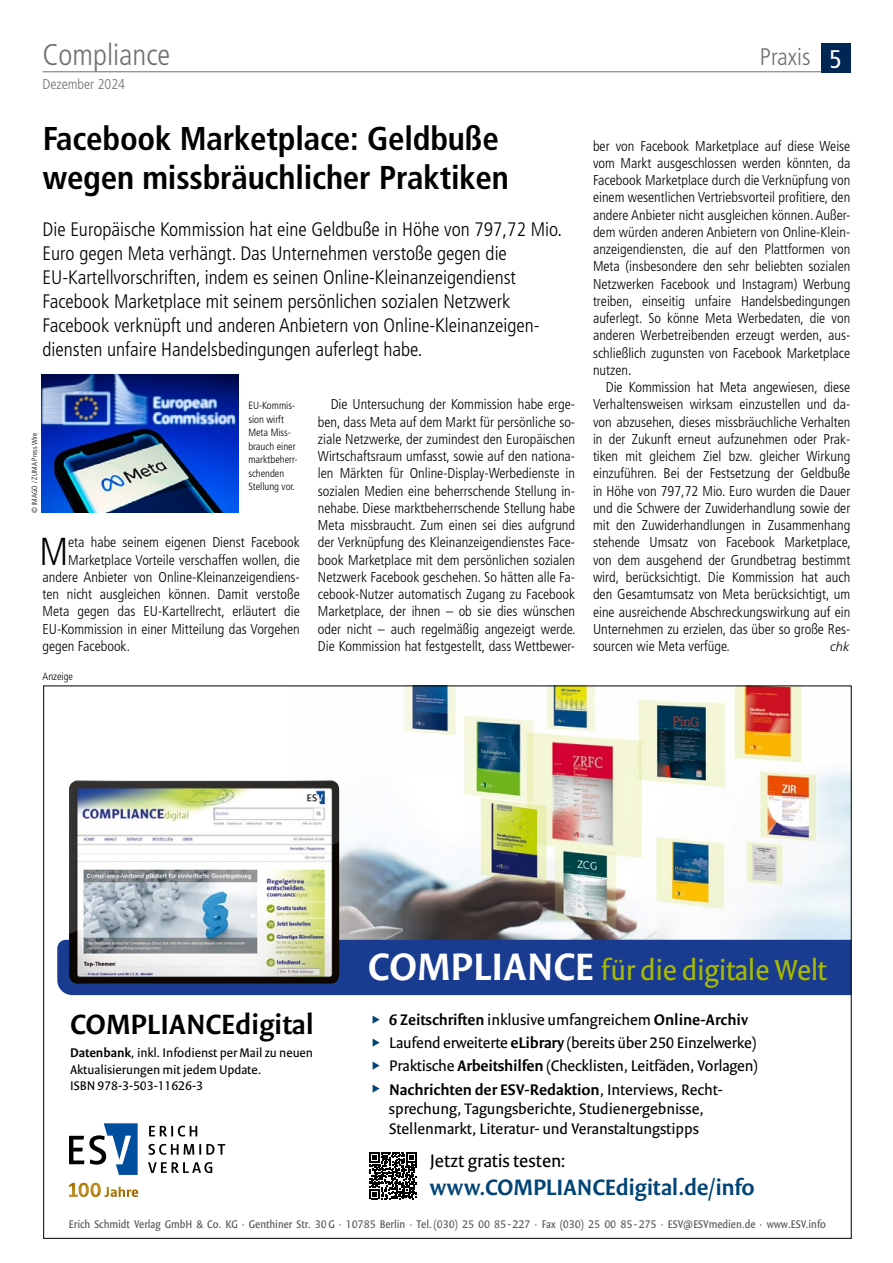
<style>
.page{position:relative;width:893px;height:1263px;background:#fff}
.page>*{position:absolute;margin:0;border:0;box-sizing:border-box;transform-origin:0 0}
.t1{font:300 condensed 39px "Frutiger LT Pro";color:#000}
.t2{font:700 condensed 33px/39px "Frutiger LT Pro";letter-spacing:-.005em;color:#000}
.t3{font:31.05px "Versa Sans Pro";letter-spacing:-.005em;color:#a7b900}
.t4{font:600 30px "Versa Sans Pro";color:#000}
.t5{font:300 condensed 30px "Frutiger LT Pro";color:#6f7070}
.t6{font:600 24px "Versa Sans Pro";letter-spacing:-.005em;color:#047}
.t7{font:300 condensed 24px "Frutiger LT Pro";color:#6f7070}
.t8{font:300 condensed 19.5px/24px "Frutiger LT Pro";color:#000}
.t9{font:19.5px "Versa Sans Pro";letter-spacing:.005em;color:#000}
.t10{font:16.5px/23.2px "Versa Sans Pro";letter-spacing:-.01em;color:#000}
.t11{font:300 condensed 14.25px/17.2px "Frutiger LT Pro";color:#000;text-align:justify}
.t12{font:300 condensed 14.25px "Frutiger LT Pro";color:#6f7070}
.t13{font:13.5px/16.2px "Versa Sans Pro";color:#000}
.t14{font:italic 300 12.75px "Frutiger LT Pro";color:#000}
.t15{font:12px "Versa Sans Con Pro";color:#555756}
.t16{font:300 condensed 10.5px/13.5px "Frutiger LT Pro";color:#000}
.t17{font:300 condensed 7.5px "Frutiger LT Pro";color:#000}
.s1{font-weight:400;font-size:25.5px;color:#fff}
.s2{font-weight:600}
.s3{font-weight:600;font-size:41.1px;color:#fff}
</style>
<div class="page">
<div style="left:821px;top:43px;width:29px;height:30px;background:#002654"></div>
<hr style="left:43px;top:71px;width:778px;height:1px;background:#6f7070">
<img style="left:42px;top:375px;width:196px;height:138px">
<img style="left:339px;top:688px;width:510px;height:252px">
<div style="left:57px;top:940px;width:792px;height:55px;background:#193b90"></div>
<img style="left:69px;top:780px;width:270px;height:204px">
<svg style="left:370px;top:1152px;width:47px;height:47px"></svg>
<svg style="left:69px;top:1183px;width:69px;height:14px"></svg>
<svg style="left:148px;top:1162px;width:64px;height:11px"></svg>
<svg style="left:149px;top:1144px;width:76px;height:11px"></svg>
<svg style="left:149px;top:1126px;width:48px;height:10px"></svg>
<svg style="left:69px;top:1123px;width:69px;height:52px"></svg>
<h3 class="t5" style="left:43px;top:37px;width:129px">Compliance</h3>
<h3 class="t7" style="left:760px;top:43px;width:83px">Praxis <span class="s1">5</span></h3>
<p class="t12" style="left:43px;top:76px;width:84px">Dezember 2024</p>
<h2 class="t2" style="left:43px;top:119px;width:468px">Facebook Marketplace: Geldbuße wegen missbräuchlicher Praktiken</h2>
<p class="t11" style="left:593px;top:137px;width:259px">ber von Facebook Marketplace auf diese Weise vom Markt ausgeschlossen werden könnten, da Facebook Marketplace durch die Verknüpfung von einem wesentlichen Vertriebsvorteil profitiere, den andere Anbieter nicht ausgleichen können. Außer&shy;dem würden anderen Anbietern von Online-Klein&shy;anzeigendiensten, die auf den Plattformen von Meta (insbesondere den sehr beliebten sozialen Netzwerken Facebook und Instagram) Werbung treiben, einseitig unfaire Handelsbedingungen auferlegt. So könne Meta Werbedaten, die von anderen Werbetreibenden erzeugt werden, aus&shy;schließlich zugunsten von Facebook Marketplace nutzen.</p>
<p class="t11" style="left:593px;top:379px;width:259px;text-indent:13px">Die Kommission hat Meta angewiesen, diese Verhaltensweisen wirksam einzustellen und da&shy;von abzusehen, dieses missbräuchliche Verhalten in der Zukunft erneut aufzunehmen oder Prak&shy;tiken mit gleichem Ziel bzw. gleicher Wirkung einzuführen. Bei der Festsetzung der Geldbuße in Höhe von 797,72 Mio. Euro wurden die Dauer und die Schwere der Zuwiderhandlung sowie der mit den Zuwiderhandlungen in Zusammenhang stehende Umsatz von Facebook Marketplace, von dem ausgehend der Grundbetrag bestimmt wird, berücksichtigt. Die Kommission hat auch den Gesamtumsatz von Meta berücksichtigt, um eine ausreichende Abschreckungswirkung auf ein Unternehmen zu erzielen, das über so große Res&shy;sourcen wie Meta verfüge.</p>
<p class="t8" style="left:43px;top:218px;width:521px">Die Europäische Kommission hat eine Geldbuße in Höhe von 797,72 Mio.<br>Euro gegen Meta verhängt. Das Unternehmen verstoße gegen die EU-Kartellvorschriften, indem es seinen Online-Kleinanzeigendienst Facebook Marketplace mit seinem persönlichen sozialen Netzwerk Facebook verknüpft und anderen Anbietern von Online-Kleinanzeigen&shy;diensten unfaire Handelsbedingungen auferlegt habe.</p>
<p class="t11" style="left:318px;top:396px;width:259px;text-indent:13px">Die Untersuchung der Kommission habe erge&shy;ben, dass Meta auf dem Markt für persönliche so&shy;ziale Netzwerke, der zumindest den Europäischen Wirtschaftsraum umfasst, sowie auf den nationa&shy;len Märkten für Online-Display-Werbedienste in sozialen Medien eine beherrschende Stellung in&shy;nehabe. Diese marktbeherrschende Stellung habe Meta missbraucht. Zum einen sei dies aufgrund der Verknüpfung des Kleinanzeigendienstes Face&shy;book Marketplace mit dem persönlichen sozialen Netzwerk Facebook geschehen. So hätten alle Fa&shy;cebook-Nutzer automatisch Zugang zu Facebook Marketplace, der ihnen – ob sie dies wünschen oder nicht – auch regelmäßig angezeigt werde.<br>Die Kommission hat festgestellt, dass Wettbewer-</p>
<p class="t16" style="left:248px;top:399px;width:51px">EU-Kommis&shy;sion wirft<br>Meta Miss&shy;brauch einer marktbeherr&shy;schenden<br>Stellung vor.</p>
<p class="t17" style="left:30px;top:513px;width:82px;rotate:-90deg">© IMAGO / ZUMA Press Wire</p>
<h1 class="t1" style="left:39px;top:529px;width:30px">M</h1>
<p class="t11" style="left:68px;top:534px;width:233px">eta habe seinem eigenen Dienst Facebook</p>
<p class="t11" style="left:68px;top:551px;width:233px">Marketplace Vorteile verschaffen wollen, die</p>
<p class="t11" style="left:43px;top:568px;width:259px">andere Anbieter von Online-Kleinanzeigendiens-</p>
<p class="t11" style="left:43px;top:586px;width:259px">ten nicht ausgleichen können. Damit verstoße</p>
<p class="t11" style="left:43px;top:603px;width:259px">Meta gegen das EU-Kartellrecht, erläutert die</p>
<p class="t11" style="left:43px;top:620px;width:259px">EU-Kommission in einer Mitteilung das Vorgehen</p>
<p class="t11" style="left:43px;top:637px;width:89px">gegen Facebook.</p>
<p class="t14" style="left:830px;top:639px;width:21px">chk</p>
<p class="t16" style="left:43px;top:670px;width:32px">Anzeige</p>
<h3 class="t4" style="left:70px;top:1006px;width:245px">COMPLIANCEdigital</h3>
<p class="t13" style="left:70px;top:1045px;width:244px"><span class="s2">Datenbank</span>, inkl. Infodienst per Mail zu neuen<br>Aktualisierungen mit jedem Update.<br>ISBN 978-3-503-11626-3</p>
<h3 class="t3" style="left:368px;top:951px;width:461px"><span class="s3">COMPLIANCE</span> für die digitale Welt</h3>
<p class="t10" style="left:389px;top:1008px;width:371px"><span class="s2">6 Zeitschriften</span> inklusive umfangreichem <span class="s2">Online-Archiv </span>Laufend erweiterte <span class="s2">eLibrary</span> (bereits über 250 Einzelwerke)<br>Praktische <span class="s2">Arbeitshilfen</span> (Checklisten, Leitfäden, Vorlagen)<br><span class="s2">Nachrichten der ESV-Redaktion</span>, Interviews, Recht-</p>
<p class="t10" style="left:389px;top:1099px;width:316px;line-height:19.8px">sprechung, Tagungsberichte, Studienergebnisse,<br>Stellenmarkt, Literatur- und Veranstaltungstipps</p>
<h3 class="t9" style="left:430px;top:1149px;width:138px">Jetzt gratis testen:</h3>
<h3 class="t6" style="left:430px;top:1173px;width:327px">www.COMPLIANCEdigital.de/info</h3>
<p class="t15" style="left:69px;top:1217px;width:758px">Erich Schmidt Verlag GmbH &amp; Co. KG · Genthiner Str. 30G · 10785 Berlin · Tel.(030) 25 00 85 - 227 · Fax (030) 25 00 85 - 275 · ESV@ESVmedien.de · www.ESV.info</p>
</div>
